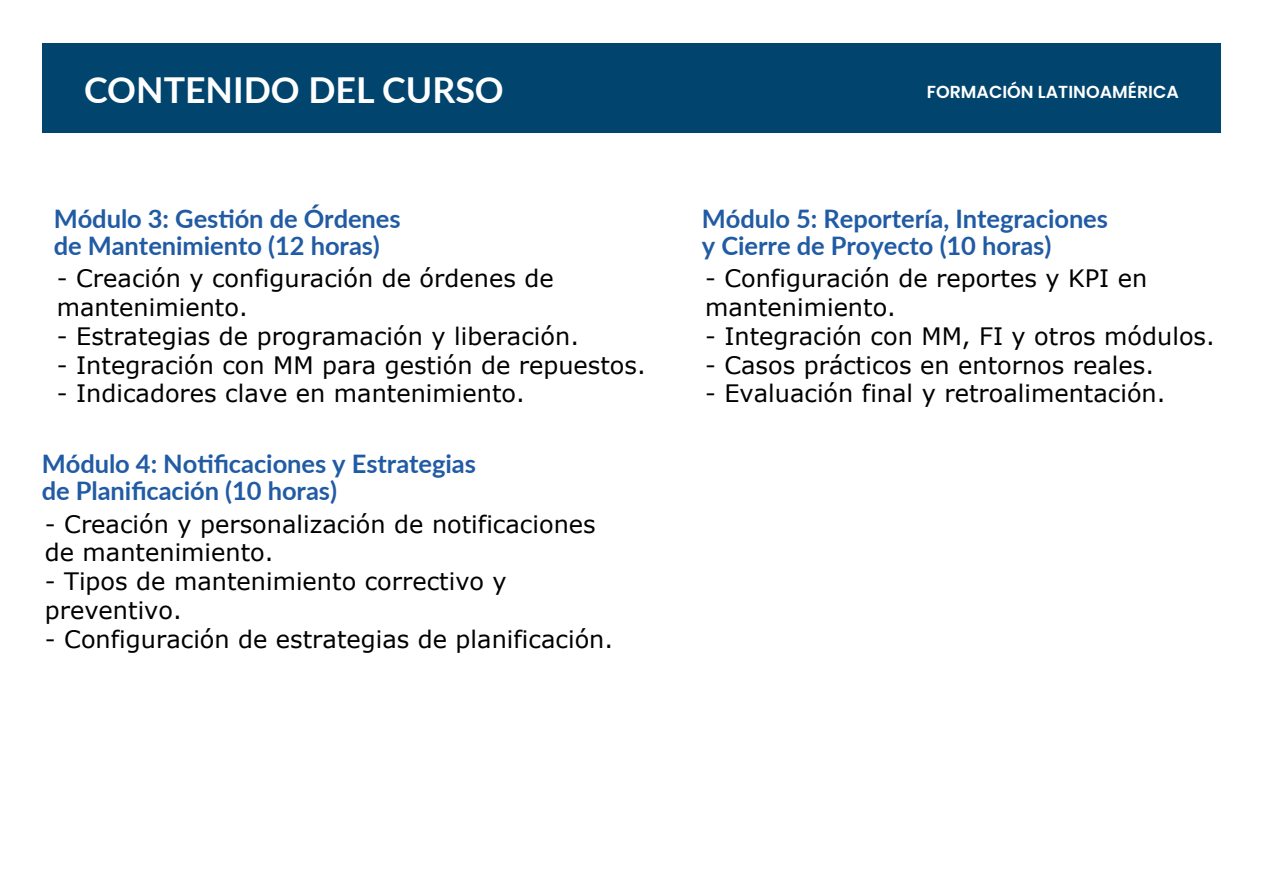
<style>
.page{position:relative;width:1263px;height:893px;background:#fff}
.page>*{position:absolute;margin:0;border:0;box-sizing:border-box;transform-origin:0 0}
.t1{font:700 35.7px "Lato";color:#fff}
.t2{font:700 25.5px/27px "Lato";letter-spacing:-.005em;color:#215ba4}
.t3{font:24px/28.8px "Verdana";color:#000}
.t4{font:600 17.4px "Poppins";color:#fff}
</style>
<div class="page">
<div style="left:42px;top:43px;width:1178px;height:90px;background:#01446d"></div>
<h1 class="t1" style="left:84px;top:64px;width:421px">CONTENIDO DEL CURSO</h1>
<p class="t4" style="left:927px;top:82px;width:254px">FORMACIÓN LATINOAMÉRICA</p>
<p class="t2" style="left:54px;top:204px;width:348px">Módulo 3: Gestión de Órdenes de Mantenimiento (12 horas)</p>
<p class="t3" style="left:57px;top:264px;width:498px">- Creación y configuración de órdenes de mantenimiento.</p>
<p class="t3" style="left:57px;top:321px;width:524px">- Estrategias de programación y liberación.</p>
<p class="t3" style="left:57px;top:350px;width:590px">- Integración con MM para gestión de repuestos.</p>
<p class="t3" style="left:57px;top:379px;width:470px">- Indicadores clave en mantenimiento.</p>
<p class="t2" style="left:42px;top:449px;width:436px">Módulo 4: Notificaciones y Estrategias de Planificación (10 horas)</p>
<p class="t3" style="left:45px;top:509px;width:552px">- Creación y personalización de notificaciones de mantenimiento.</p>
<p class="t3" style="left:45px;top:567px;width:463px">- Tipos de mantenimiento correctivo y preventivo.</p>
<p class="t3" style="left:45px;top:624px;width:570px">- Configuración de estrategias de planificación.</p>
<p class="t2" style="left:702px;top:204px;width:408px">Módulo 5: Reportería, Integraciones y Cierre de Proyecto (10 horas)</p>
<p class="t3" style="left:705px;top:264px;width:444px">- Configuración de reportes y KPI en mantenimiento.</p>
<p class="t3" style="left:705px;top:321px;width:511px">- Integración con MM, FI y otros módulos.</p>
<p class="t3" style="left:705px;top:350px;width:451px">- Casos prácticos en entornos reales.</p>
<p class="t3" style="left:705px;top:379px;width:462px">- Evaluación final y retroalimentación.</p>
</div>
